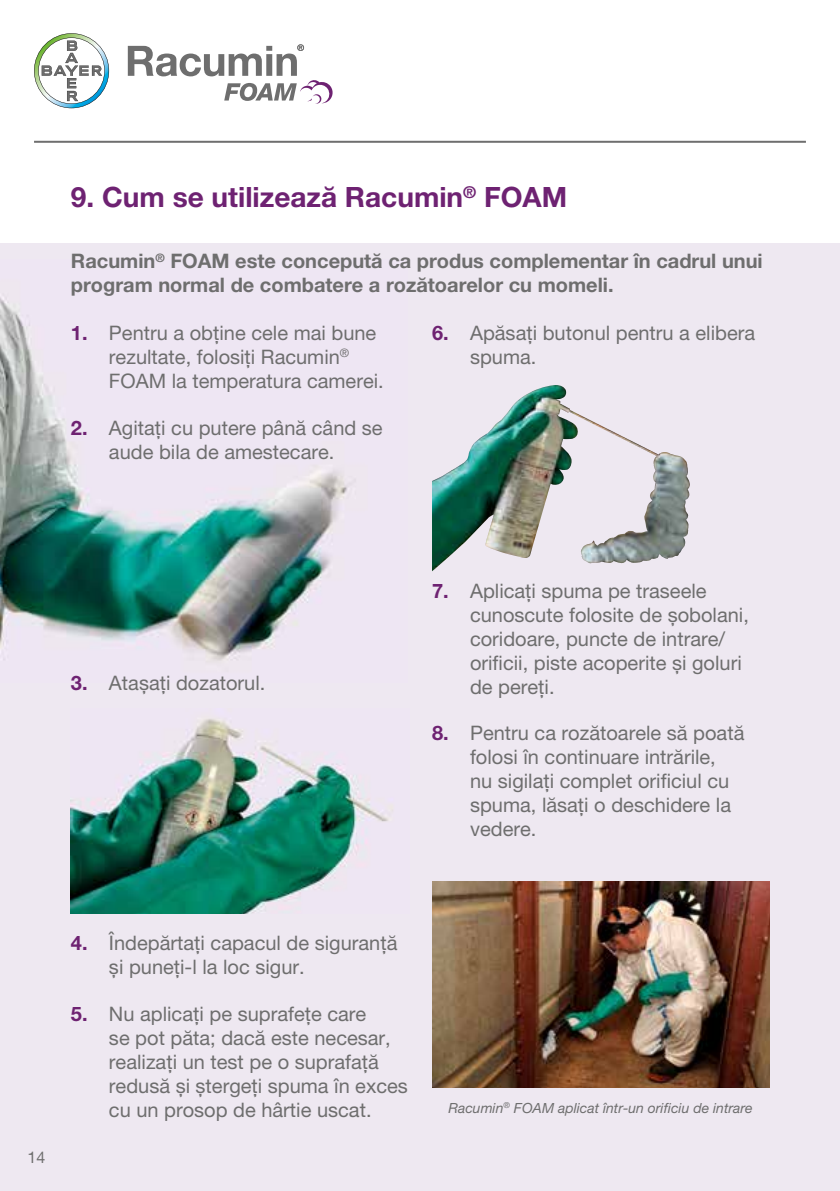
<style>
.page{position:relative;width:840px;height:1191px;background:#fff}
.page>*{position:absolute;margin:0;border:0;box-sizing:border-box;transform-origin:0 0}
.t1{font:700 28px "Helvetica Neue LT Pro";color:#6e2272}
.t2{font:20px/24px "Helvetica Neue LT Pro";color:#6e6e6e}
.t3{font:700 20px/24px "Helvetica Neue LT Pro";color:#6e6e6e}
.t4{font:16px "Helvetica Neue LT Pro";color:#6e6e6e}
.t5{font:italic 14px "Helvetica Neue LT Pro";color:#6e6e6e}
.s1{font-weight:700;color:#6e2272}
</style>
<div class="page">
<hr style="left:839px;top:244px;width:1px;height:947px;background:#eee8f1">
<div style="left:0;top:244px;width:839px;height:947px;background:#eee8f1"></div>
<img style="left:0;top:297px;width:351px;height:365px">
<img style="left:432px;top:385px;width:224px;height:186px">
<img style="left:432px;top:882px;width:336px;height:205px">
<img style="left:71px;top:718px;width:322px;height:195px">
<svg style="left:34px;top:33px;width:75px;height:75px"></svg>
<svg style="left:128px;top:44px;width:204px;height:60px"></svg>
<hr style="left:34px;top:141px;width:771px;height:2px;background:#6e6e6e">
<h1 class="t1" style="left:71px;top:180px;width:497px">9. Cum se utilizează Racumin<sup>®</sup> FOAM</h1>
<p class="t3" style="left:71px;top:249px;width:693px">Racumin<sup>®</sup> FOAM este concepută ca produs complementar în cadrul unui program normal de combatere a rozătoarelor cu momeli.</p>
<p class="t2" style="left:109px;top:321px;width:276px;text-indent:-38px"><span class="s1">1.</span> Pentru a obține cele mai bune rezultate, folosiți Racumin<sup>®<br></sup>FOAM la temperatura camerei.</p>
<p class="t2" style="left:71px;top:415px;width:313px;text-align:center"><span class="s1">2.</span> Agitați cu putere până când se aude bila de amestecare.</p>
<p class="t2" style="left:470px;top:321px;width:286px;text-indent:-38px"><span class="s1">6.</span> Apăsați butonul pentru a elibera spuma.</p>
<p class="t2" style="left:71px;top:671px;width:196px"><span class="s1">3.</span> Atașați dozatorul.</p>
<p class="t2" style="left:470px;top:578px;width:280px;text-indent:-38px"><span class="s1">7.</span> Aplicați spuma pe traseele cunoscute folosite de șobolani, coridoare, puncte de intrare/ orificii, piste acoperite și goluri de pereți.</p>
<p class="t2" style="left:470px;top:721px;width:276px;text-indent:-38px"><span class="s1">8.</span> Pentru ca rozătoarele să poată folosi în continuare intrările,<br>nu sigilați complet orificiul cu spuma, lăsați o deschidere la vedere.</p>
<p class="t4" style="left:28px;top:1147px;width:19px">14</p>
<p class="t2" style="left:109px;top:930px;width:290px;text-indent:-38px"><span class="s1">4.</span> Îndepărtați capacul de siguranță și puneți-l la loc sigur.</p>
<p class="t2" style="left:109px;top:1001px;width:300px;text-indent:-38px"><span class="s1">5.</span> Nu aplicați pe suprafețe care<br>se pot păta; dacă este necesar, realizați un test pe o suprafață redusă și ștergeți spuma în exces cu un prosop de hârtie uscat.</p>
<p class="t5" style="left:448px;top:1099px;width:305px">Racumin<sup>®</sup> FOAM aplicat într-un orificiu de intrare</p>
</div>
